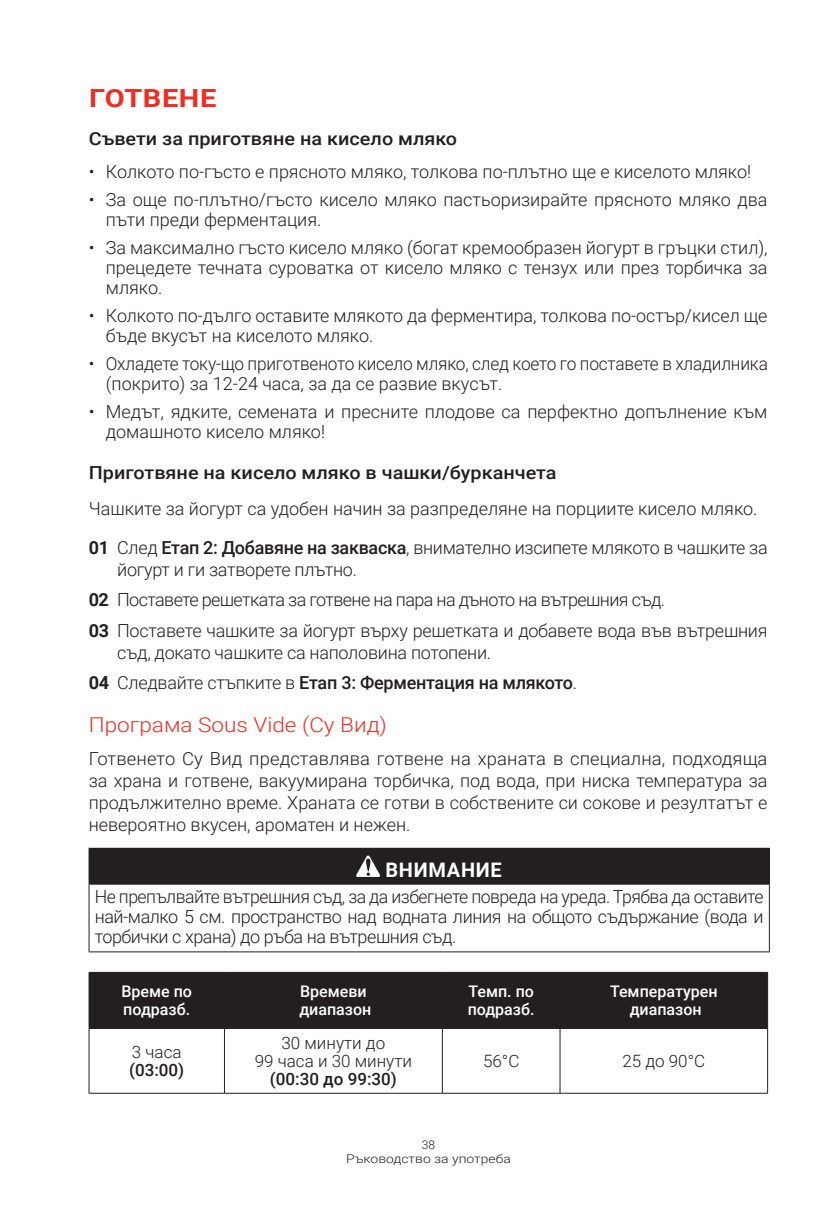
<style>
.page{position:relative;width:840px;height:1225px;background:#fff}
.page>*{position:absolute;margin:0;border:0;box-sizing:border-box;transform-origin:0 0}
.t1{font:700 25px "Roboto";letter-spacing:.02em;color:#ee2e22;scale:1.16 1}
.t2{font:300 20.4px "Roboto";color:#ee2e22;scale:1.1 1}
.t3{font:700 20px "Roboto";letter-spacing:.035em;color:#fff}
.t4{font:300 18px/20px "Roboto";letter-spacing:-.01em;color:#231f20}
.t5{font:300 18px/20px "Roboto";letter-spacing:-.01em;color:#231f20;scale:.96 1}
.t6{font:500 18px "Roboto";color:#231f20;scale:1.1 1}
.t7{font:300 17px/18px "Roboto";color:#231f20;text-align:center}
.t8{font:500 17px "Roboto";color:#231f20}
.t9{font:500 16px/18px "Roboto";color:#fff}
.t10{font:300 12px/14.4px "Roboto";color:#231f20;text-align:center}
.s1{font-weight:700}
.s2{font-weight:500}
</style>
<div class="page">
<div style="left:89px;top:848px;width:680px;height:36px;background:#231f20"></div>
<hr style="left:89px;top:884px;width:680px;height:1px;background:#231f20">
<hr style="left:89px;top:884px;width:1px;height:67px;background:#231f20">
<hr style="left:768px;top:884px;width:1px;height:67px;background:#231f20">
<hr style="left:89px;top:951px;width:680px;height:1px;background:#231f20">
<svg style="left:356px;top:855px;width:24px;height:22px"></svg>
<div style="left:90px;top:973px;width:676px;height:55px;background:#231f20"></div>
<hr style="left:89px;top:972px;width:135px;height:1px;background:#231f20">
<hr style="left:89px;top:972px;width:1px;height:56px;background:#231f20">
<hr style="left:224px;top:972px;width:218px;height:1px;background:#231f20">
<hr style="left:224px;top:972px;width:1px;height:56px;background:#231f20">
<hr style="left:442px;top:972px;width:117px;height:1px;background:#231f20">
<hr style="left:442px;top:972px;width:1px;height:56px;background:#231f20">
<hr style="left:559px;top:972px;width:208px;height:1px;background:#231f20">
<hr style="left:559px;top:972px;width:1px;height:56px;background:#231f20">
<hr style="left:766px;top:972px;width:1px;height:56px;background:#231f20">
<hr style="left:89px;top:1028px;width:135px;height:1px;background:#231f20">
<hr style="left:89px;top:1028px;width:1px;height:65px;background:#231f20">
<hr style="left:224px;top:1028px;width:218px;height:1px;background:#231f20">
<hr style="left:224px;top:1028px;width:1px;height:65px;background:#231f20">
<hr style="left:442px;top:1028px;width:117px;height:1px;background:#231f20">
<hr style="left:442px;top:1028px;width:1px;height:65px;background:#231f20">
<hr style="left:559px;top:1028px;width:208px;height:1px;background:#231f20">
<hr style="left:559px;top:1028px;width:1px;height:65px;background:#231f20">
<hr style="left:766px;top:1028px;width:1px;height:65px;background:#231f20">
<hr style="left:89px;top:1093px;width:135px;height:1px;background:#231f20">
<hr style="left:224px;top:1093px;width:218px;height:1px;background:#231f20">
<hr style="left:442px;top:1093px;width:117px;height:1px;background:#231f20">
<hr style="left:559px;top:1093px;width:208px;height:1px;background:#231f20">
<h1 class="t1" style="left:89px;top:81px;width:111px">ГОТВЕНЕ</h1>
<p class="t6" style="left:89px;top:126px;width:336px">Съвети за приготвяне на кисело мляко</p>
<p class="t4" style="left:89px;top:161px;width:663px">• Колкото по-гъсто е прясното мляко, толкова по-плътно ще е киселото мляко!</p>
<p class="t4" style="left:106px;top:189px;width:663px;text-indent:-17px">• За още по-плътно/гъсто кисело мляко пастьоризирайте прясното мляко два пъти преди ферментация.</p>
<p class="t4" style="left:106px;top:237px;width:663px;text-align:justify;text-indent:-17px">• За максимално гъсто кисело мляко (богат кремообразен йогурт в гръцки стил), прецедете течната суроватка от кисело мляко с тензух или през торбичка за мляко.</p>
<p class="t4" style="left:106px;top:305px;width:662px;text-indent:-17px">• Колкото по-дълго оставите млякото да ферментира, толкова по-остър/кисел ще бъде вкусът на киселото мляко.</p>
<p class="t5" style="left:106px;top:353px;width:690px;text-indent:-17px">• Охладете току-що приготвеното кисело мляко, след което го поставете в хладилника (покрито) за 12-24 часа, за да се развие вкусът.</p>
<p class="t4" style="left:106px;top:401px;width:662px;text-indent:-17px">• Медът, ядките, семената и пресните плодове са перфектно допълнение към домашното кисело мляко!</p>
<p class="t6" style="left:89px;top:460px;width:426px">Приготвяне на кисело мляко в чашки/бурканчета</p>
<p class="t4" style="left:89px;top:488px;width:680px;line-height:39px">Чашките за йогурт са удобен начин за разпределяне на порциите кисело мляко.<br><span class="s1">01</span> След <span class="s2">Етап 2: Добавяне на закваска</span>, внимателно изсипете млякото в чашките за</p>
<p class="t4" style="left:89px;top:553px;width:679px;line-height:30.6px;text-indent:28px">йогурт и ги затворете плътно.<br><span class="s1">02</span> Поставете решетката за готвене на пара на дъното на вътрешния съд.<br><span class="s1">03</span> Поставете чашките за йогурт върху решетката и добавете вода във вътрешния</p>
<p class="t4" style="left:89px;top:636px;width:489px;line-height:30.6px;text-indent:28px">съд, докато чашките са наполовина потопени.<br><span class="s1">04</span> Следвайте стъпките в <span class="s2">Етап 3: Ферментация на млякото</span>.</p>
<p class="t2" style="left:89px;top:710px;width:272px">Програма Sous Vide (Су Вид)</p>
<p class="t4" style="left:89px;top:747px;width:679px;line-height:22px;text-align:justify">Готвенето Су Вид представлява готвене на храната в специална, подходяща за храна и готвене, вакуумирана торбичка, под вода, при ниска температура за продължително време. Храната се готви в собствените си сокове и резултатът е невероятно вкусен, ароматен и нежен.</p>
<p class="t3" style="left:385px;top:856px;width:118px">ВНИМАНИЕ</p>
<p class="t4" style="left:95px;top:886px;width:670px;text-align:justify">Не препълвайте вътрешния съд, за да избегнете повреда на уреда. Трябва да оставите най-малко 5 см. пространство над водната линия на общото съдържание (вода и торбички с храна) до ръба на вътрешния съд.</p>
<p class="t9" style="left:121px;top:982px;width:72px">Време по подразб.</p>
<p class="t9" style="left:299px;top:982px;width:73px">Времеви диапазон</p>
<p class="t9" style="left:467px;top:982px;width:68px">Темп. по подразб.</p>
<p class="t9" style="left:609px;top:982px;width:109px;text-align:center">Температурен диапазон</p>
<p class="t7" style="left:132px;top:1042px;width:51px">3 часа</p>
<p class="t8" style="left:129px;top:1058px;width:57px">(03:00)</p>
<p class="t7" style="left:255px;top:1033px;width:159px">30 минути до<br>99 часа и 30 минути</p>
<p class="t8" style="left:270px;top:1067px;width:128px">(00:30 до 99:30)</p>
<p class="t7" style="left:483px;top:1051px;width:38px">56°C</p>
<p class="t7" style="left:622px;top:1051px;width:84px">25 до 90°C</p>
<p class="t10" style="left:346px;top:1136px;width:166px">38<br>Ръководство за употреба</p>
</div>
